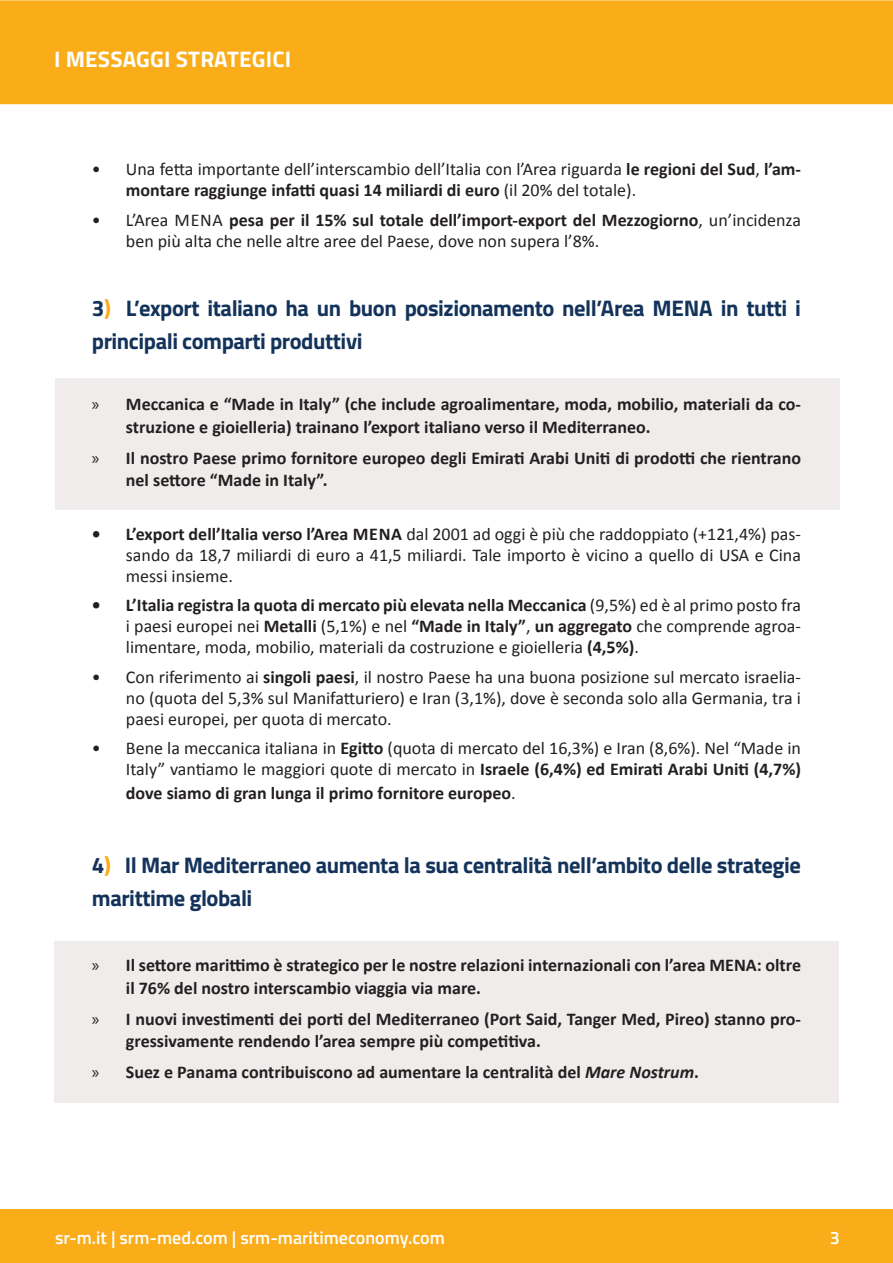
<style>
.page{position:relative;width:893px;height:1263px;background:#fff}
.page>*{position:absolute;margin:0;border:0;box-sizing:border-box;transform-origin:0 0}
.Stile_di_paragrafo_3{font:700 22.5px/33px "Titillium";letter-spacing:-.02em;color:#14335b}
.t1{font:700 22.5px "Titillium";letter-spacing:.01em;color:#fff}
.t2{font:18px/21px "Calibri";color:#231f20;text-align:justify}
.t3{font:700 18px/22.5px "Calibri";color:#231f20}
.t4{font:600 18px "Titillium";color:#fff}
.s1{font-weight:700}
.s2{color:#faad19}
.s3{font-family:"Myriad Pro";font-weight:400}
.s4{font-weight:400}
.s5{font-style:italic}
</style>
<div class="page">
<div style="left:0;top:1209px;width:893px;height:54px;background:#faad19"></div>
<div style="left:0;top:0;width:893px;height:104px;background:#faad19"></div>
<div style="left:54px;top:941px;width:785px;height:161px;background:#f0eceb"></div>
<div style="left:55px;top:378px;width:785px;height:132px;background:#f0eceb"></div>
<p class="t1" style="left:54px;top:42px;width:239px">I MESSAGGI STRATEGICI</p>
<p class="t2" style="left:126px;top:159px;width:677px;text-indent:-34px">• Una fetta importante dell’interscambio dell’Italia con l’Area riguarda <span class="s1">le regioni del Sud</span>, <span class="s1">l’am&shy;montare raggiunge infatti quasi 14 miliardi di euro</span> (il 20% del totale).</p>
<p class="t2" style="left:126px;top:209px;width:677px;text-indent:-34px">• L’Area MENA <span class="s1">pesa per il 15% sul totale dell’import-export del Mezzogiorno</span>, un’incidenza ben più alta che nelle altre aree del Paese, dove non supera l’8%.</p>
<p class="Stile_di_paragrafo_3" style="left:92px;top:291px;width:711px">3<span class="s2">)</span> L’export italiano ha un buon posizionamento nell’Area MENA in tutti i principali comparti produttivi</p>
<p class="t3" style="left:126px;top:393px;width:677px;text-indent:-34px"><span class="s3">»</span> Meccanica e “Made in Italy” (che include agroalimentare, moda, mobilio, materiali da co&shy;struzione e gioielleria) trainano l’export italiano verso il Mediterraneo.</p>
<p class="t3" style="left:126px;top:446px;width:677px;text-indent:-34px"><span class="s3">»</span> Il nostro Paese primo fornitore europeo degli Emirati Arabi Uniti di prodotti che rientrano nel settore “Made in Italy”.</p>
<p class="t2" style="left:126px;top:523px;width:677px;text-indent:-34px"><span class="s1">• L’export dell’Italia verso l’Area MENA</span> dal 2001 ad oggi è più che raddoppiato (+121,4%) pas&shy;sando da 18,7 miliardi di euro a 41,5 miliardi. Tale importo è vicino a quello di USA e Cina messi insieme.</p>
<p class="t2" style="left:126px;top:595px;width:677px;text-indent:-34px"><span class="s1">• L’Italia registra la quota di mercato più elevata nella Meccanica</span> (9,5%) ed è al primo posto fra i paesi europei nei <span class="s1">Metalli</span> (5,1%) e nel <span class="s1">“Made in Italy”</span>, <span class="s1">un aggregato</span> che comprende agroa&shy;limentare, moda, mobilio, materiali da costruzione e gioielleria <span class="s1">(4,5%)</span>.</p>
<p class="t2" style="left:126px;top:666px;width:677px;text-indent:-34px">• Con riferimento ai <span class="s1">singoli paesi</span>, il nostro Paese ha una buona posizione sul mercato israelia&shy;no (quota del 5,3% sul Manifatturiero) e Iran (3,1%), dove è seconda solo alla Germania, tra i paesi europei, per quota di mercato.</p>
<p class="t2" style="left:92px;top:738px;width:711px;text-align:right">• Bene la meccanica italiana in <span class="s1">Egitto</span> (quota di mercato del 16,3%) e Iran (8,6%). Nel “Made in<br>Italy” vantiamo le maggiori quote di mercato in <span class="s1">Israele (6,4%) ed Emirati Arabi Uniti (4,7%)</span></p>
<p class="t3" style="left:126px;top:782px;width:391px">dove siamo di gran lunga il primo fornitore europeo<span class="s4">.</span></p>
<p class="Stile_di_paragrafo_3" style="left:92px;top:848px;width:711px">4<span class="s2">)</span> Il Mar Mediterraneo aumenta la sua centralità nell’ambito delle strategie marittime globali</p>
<p class="t3" style="left:126px;top:954px;width:677px;text-indent:-34px"><span class="s3">»</span> Il settore marittimo è strategico per le nostre relazioni internazionali con l’area MENA: oltre il 76% del nostro interscambio viaggia via mare.</p>
<p class="t3" style="left:126px;top:1007px;width:677px;text-indent:-34px"><span class="s3">»</span> I nuovi investimenti dei porti del Mediterraneo (Port Said, Tanger Med, Pireo) stanno pro&shy;gressivamente rendendo l’area sempre più competitiva.</p>
<p class="t3" style="left:92px;top:1061px;width:609px"><span class="s3">»</span> Suez e Panama contribuiscono ad aumentare la centralità del <span class="s5">Mare Nostrum</span>.</p>
<p class="t4" style="left:55px;top:1224px;width:391px">sr-m.it | srm-med.com | srm-maritimeconomy.com</p>
<p class="t4" style="left:830px;top:1224px;width:12px">3</p>
</div>
